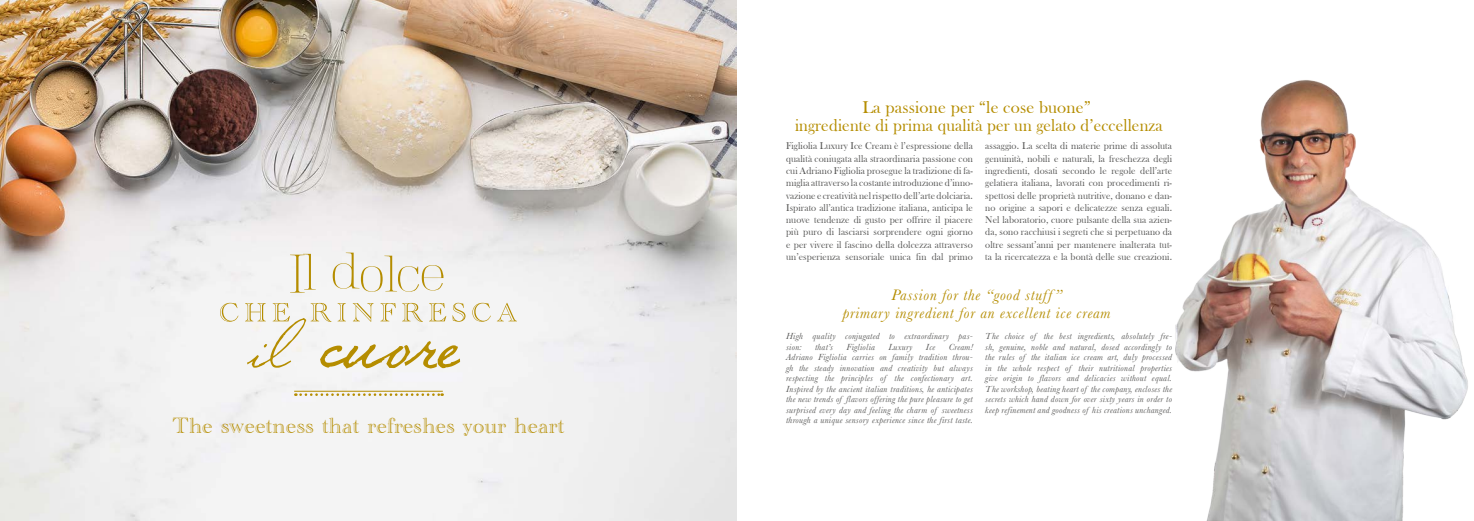
<style>
.page{position:relative;width:1474px;height:521px;background:#fff}
.page>*{position:absolute;margin:0;border:0;box-sizing:border-box;transform-origin:0 0}
.t1{font:22.75px "Academy Engraved Let Plain";letter-spacing:.02em;color:#b58d00}
.t2{font:17.5px/17.5px "Bask Old Face";letter-spacing:.01em;color:#b58d00;text-align:center}
.t3{font:italic 15.75px/17.5px "Baskerville";letter-spacing:.05em;color:#b58d00;text-align:center}
.t4{font:10.06px/12.2px "Bask Old Face";letter-spacing:.01em;color:#575756;text-align:justify}
.t5{font:italic 9.19px/10.5px "Baskerville";letter-spacing:.03em;color:#575756;text-align:justify}
</style>
<div class="page">
<img style="left:1175px;top:80px;width:293px;height:441px">
<img style="left:0;top:0;width:737px;height:521px">
<svg style="left:290px;top:254px;width:26px;height:39px"></svg>
<svg style="left:333px;top:253px;width:110px;height:39px"></svg>
<svg style="left:220px;top:303px;width:18px;height:19px"></svg>
<svg style="left:472px;top:303px;width:19px;height:19px"></svg>
<svg style="left:497px;top:303px;width:20px;height:18px"></svg>
<svg style="left:245px;top:303px;width:220px;height:66px"></svg>
<hr style="left:294px;top:391px;width:149px;height:1px;background:#b58d00">
<svg style="left:295px;top:393px;width:147px;height:3px"></svg>
<h1 class="t1" style="left:173px;top:408px;width:392px">The sweetness that refreshes your heart</h1>
<h2 class="t2" style="left:795px;top:99px;width:369px">La passione per “le cose buone”<br>ingrediente di prima qualità per un gelato d’eccellenza</h2>
<p class="t4" style="left:786px;top:140px;width:188px">Figliolia Luxury Ice Cream è l’espressione della qualità coniugata alla straordinaria passione con cui Adriano Figliolia prosegue la tradizione di fa&shy;miglia attraverso la costante introduzione d’inno&shy;vazione e creatività nel rispetto dell’arte dolciaria.<br>Ispirato all’antica tradizione italiana, anticipa le nuove tendenze di gusto per offrire il piacere più puro di lasciarsi sorprendere ogni giorno e per vivere il fascino della dolcezza attraverso un’esperienza sensoriale unica fin dal primo</p>
<p class="t4" style="left:985px;top:140px;width:188px">assaggio. La scelta di materie prime di assoluta genuinità, nobili e naturali, la freschezza degli ingredienti, dosati secondo le regole dell’arte gelatiera italiana, lavorati con procedimenti ri&shy;spettosi delle proprietà nutritive, donano e dan&shy;no origine a sapori e delicatezze senza eguali.<br>Nel laboratorio, cuore pulsante della sua azien&shy;da, sono racchiusi i segreti che si perpetuano da oltre sessant’anni per mantenere inalterata tut&shy;ta la ricercatezza e la bontà delle sue creazioni.</p>
<h3 class="t3" style="left:842px;top:287px;width:269px">Passion for the “good stuff ”<br>primary ingredient for an excellent ice cream</h3>
<p class="t5" style="left:786px;top:341px;width:188px;text-indent:163px">Cream!<br>Adriano Figliolia carries on family tradition throu&shy;gh the steady innovation and creativity but always respecting the principles of the confectionary art.<br>Inspired by the ancient italian traditions, he anticipates the new trends of flavors offering the pure pleasure to get surprised every day and feeling the charm of sweetness through a unique sensory experience since the first taste.</p>
<p class="t5" style="left:985px;top:331px;width:188px">The choice of the best ingredients, absolutely fre&shy;sh, genuine, noble and natural, dosed accordingly to the rules of the italian ice cream art, duly processed in the whole respect of their nutritional properties give origin to flavors and delicacies without equal.<br>The workshop, beating heart of the company, encloses the secrets which hand down for over sixty years in order to keep refinement and goodness of his creations unchanged.</p>
<p class="t5" style="left:786px;top:331px;width:188px">High quality conjugated to extraordinary pas&shy;sion:</p>
<p class="t5" style="left:815px;top:341px;width:20px">that’s</p>
<p class="t5" style="left:846px;top:341px;width:30px">Figliolia</p>
<p class="t5" style="left:888px;top:341px;width:26px">Luxury</p>
<p class="t5" style="left:926px;top:341px;width:11px">Ice</p>
</div>
